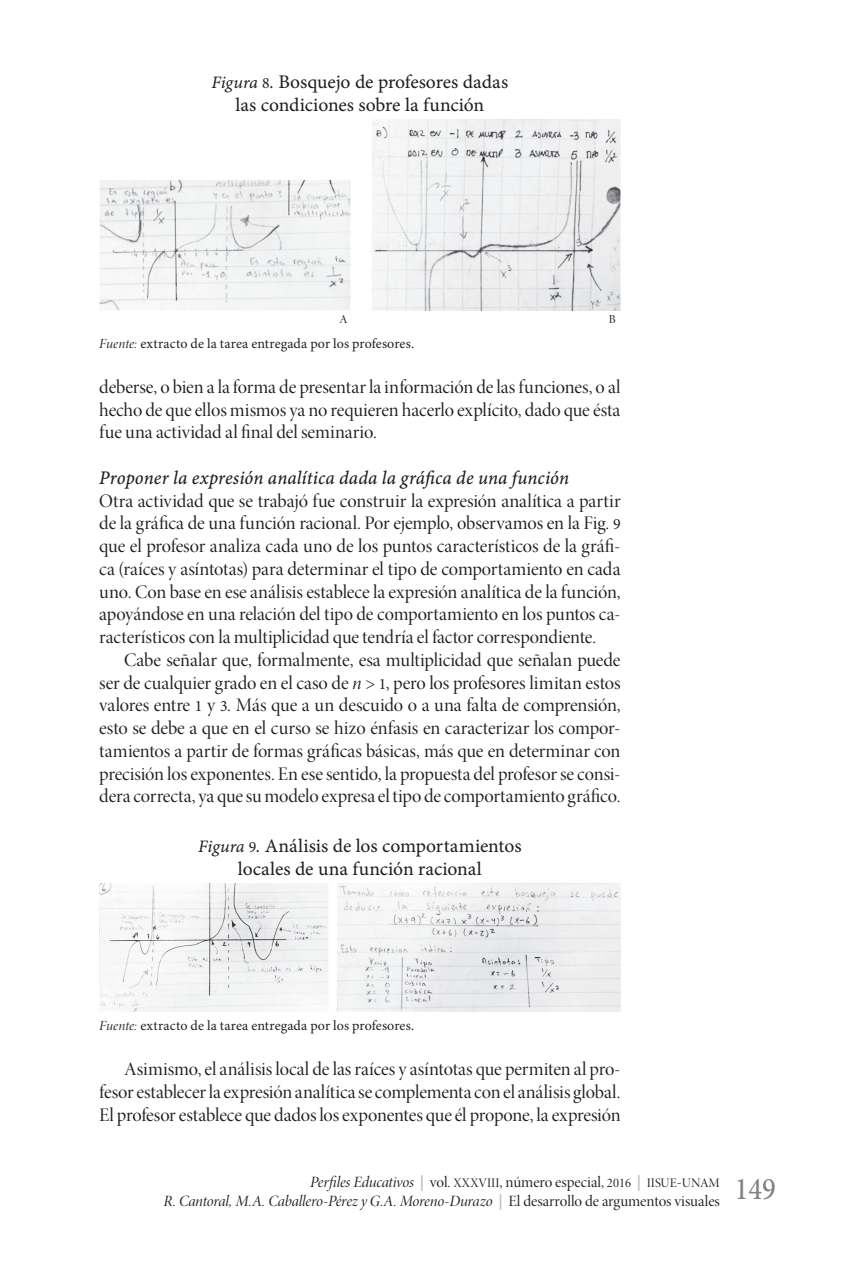
<style>
.page{position:relative;width:844px;height:1265px;background:#fff}
.page>*{position:absolute;margin:0;border:0;box-sizing:border-box;transform-origin:0 0}
.CT{font:19.25px/22.8px "Minion Pro Disp";letter-spacing:-.01em;color:#231f20;text-align:justify}
.PP{font:19.25px/22.8px "Minion Pro Disp";letter-spacing:-.005em;color:#231f20;text-align:justify}
.Cabeza_tabla{font:19.25px/22.8px "Minion Pro Capt";letter-spacing:-.015em;color:#231f20;text-align:center}
.Cabeza_3{font:19.25px "Minion Pro Medium It Capt";letter-spacing:.005em;color:#231f20;scale:.95 1}
.t1{font:15.75px "Minion Pro It Disp";letter-spacing:-.015em;color:#231f20}
.t2{font:15.75px "Minion Pro Disp";color:#231f20}
.Fuente{font:14px "Minion Pro";color:#231f20}
.CT-2{font:12.25px "Minion Pro Disp";color:#231f20}
.s1{font-family:"Minion Pro It Capt";font-size:17.5px}
.s2{font-family:"Minion Pro";font-size:15.75px}
.s3{font-family:"Minion Pro It Disp"}
.s4{font-family:"Minion Pro Bold Capt";color:#bcbdc0}
.s5{font-size:13.12px}
.s6{font-family:"Minion Pro Disp"}
</style>
<div class="page">
<img style="left:99px;top:120px;width:521px;height:191px">
<img style="left:99px;top:883px;width:521px;height:128px">
<p class="Cabeza_tabla" style="left:211px;top:71px;width:298px"><span class="s1">Figura</span> <span class="s2">8</span><span class="s1">.</span> Bosquejo de profesores dadas las condiciones sobre la función</p>
<p class="CT-2" style="left:339px;top:312px;width:10px">A</p>
<p class="CT-2" style="left:608px;top:312px;width:8px">B</p>
<p class="Fuente" style="left:99px;top:334px;width:316px"><span class="s3">Fuente:</span> extracto de la tarea entregada por los profesores.</p>
<p class="CT" style="left:99px;top:376px;width:522px">deberse, o bien a la forma de presentar la información de las funciones, o al hecho de que ellos mismos ya no requieren hacerlo explícito, dado que ésta fue una actividad al final del seminario.</p>
<p class="Cabeza_3" style="left:99px;top:464px;width:496px">Proponer la expresión analítica dada la gráfica de una función</p>
<p class="PP" style="left:99px;top:490px;width:522px">Otra actividad que se trabajó fue construir la expresión analítica a partir de la gráfica de una función racional. Por ejemplo, observamos en la Fig. <span class="s2">9 </span>que el profesor analiza cada uno de los puntos característicos de la gráfi&shy;ca (raíces y asíntotas) para determinar el tipo de comportamiento en cada uno. Con base en ese análisis establece la expresión analítica de la función, apoyándose en una relación del tipo de comportamiento en los puntos ca&shy;racterísticos con la multiplicidad que tendría el factor correspondiente.</p>
<p class="CT" style="left:99px;top:649px;width:522px;text-indent:25px">Cabe señalar que, formalmente, esa multiplicidad que señalan puede ser de cualquier grado en el caso de <span class="s3">n</span> &gt; <span class="s2">1</span>, pero los profesores limitan estos valores entre <span class="s2">1</span> y <span class="s2">3</span>. Más que a un descuido o a una falta de comprensión, esto se debe a que en el curso se hizo énfasis en caracterizar los compor&shy;tamientos a partir de formas gráficas básicas, más que en determinar con precisión los exponentes. En ese sentido, la propuesta del profesor se consi&shy;dera correcta, ya que su modelo expresa el tipo de comportamiento gráfico.</p>
<p class="Cabeza_tabla" style="left:198px;top:834px;width:325px"><span class="s1">Figura</span> <span class="s2">9</span><span class="s1">.</span> Análisis de los comportamientos locales de una función racional</p>
<p class="Fuente" style="left:99px;top:1016px;width:316px"><span class="s3">Fuente:</span> extracto de la tarea entregada por los profesores.</p>
<p class="CT" style="left:99px;top:1058px;width:522px;text-indent:25px">Asimismo, el análisis local de las raíces y asíntotas que permiten al pro&shy;fesor establecer la expresión analítica se complementa con el análisis global.<br>El profesor establece que dados los exponentes que él propone, la expresión</p>
<p class="t2" style="left:310px;top:1172px;width:411px"><span class="s3">Perfiles Educativos</span> <span class="s4">|</span> vol. <span class="s5">XXXVIII</span>, número especial, <span class="s5">2016</span> <span class="s4">|</span> <span class="s5">IISUE</span>-<span class="s5">UNAM</span></p>
<p class="t1" style="left:164px;top:1192px;width:613px">R. Cantoral, M.A. Caballero-Pérez y G.A. Moreno-Durazo <span class="s4">|</span> <span class="s6">El desarrollo de argumentos visuales</span> <sup>149</sup></p>
</div>
